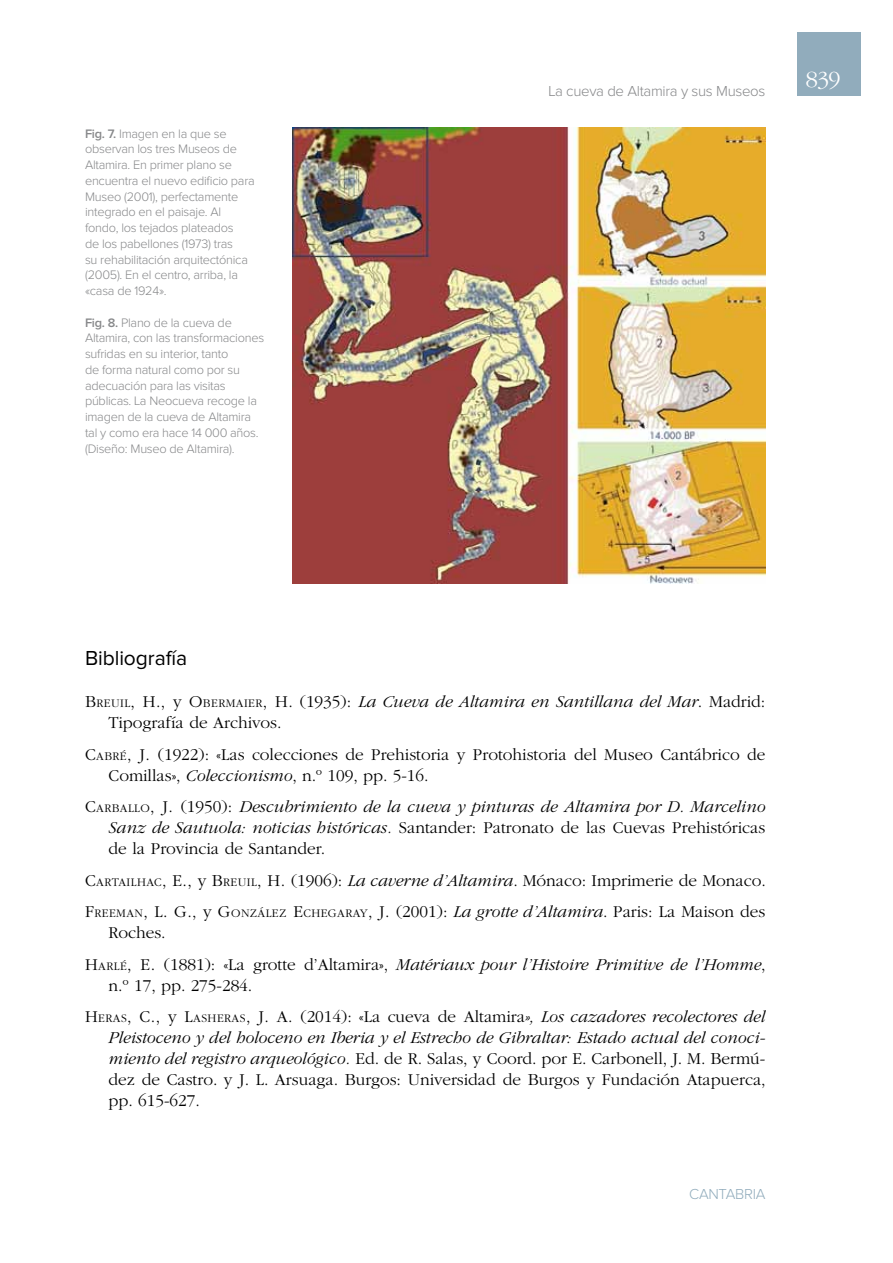
<style>
.page{position:relative;width:893px;height:1263px;background:#fff}
.page>*{position:absolute;margin:0;border:0;box-sizing:border-box;transform-origin:0 0}
.t1{font:300 24px "ITC Garamond Std";color:#fff}
.t2{font:21px "Proxima Nova";letter-spacing:-.005em;color:#000}
.t3{font:300 17.25px/21px "ITC Garamond Std";color:#000}
.t4{font:italic 300 17.25px/21px "ITC Garamond Std";color:#000;text-align:justify}
.t5{font:300 15px "Proxima Nova";letter-spacing:-.02em;color:#87888a}
.t6{font:300 15px "Proxima Nova";letter-spacing:-.02em;color:#91acbc}
.t7{font:300 12.75px/15.8px "Proxima Nova";letter-spacing:-.02em;color:#87888a}
.t8{font:300 12.15px "ITC Garamond Std";color:#000}
.s1{font-weight:600}
.s2{font-style:inherit}
.s3{font-size:12.15px}
.s4{font-style:italic}
.s5{font-style:normal}
.s6{font-style:normal;font-size:12.15px}
.s7{font-size:17.25px}
</style>
<div class="page">
<div style="left:797px;top:32px;width:64px;height:64px;background:#91acbc"></div>
<img style="left:293px;top:128px;width:472px;height:455px">
<p class="t7" style="left:85px;top:126px;width:171px"><span class="s1">Fig. 7.</span> Imagen en la que se observan los tres Museos de<br>Altamira. En primer plano se encuentra el nuevo edificio para<br>Museo (2001), perfectamente integrado en el paisaje. Al fondo, los tejados plateados<br>de los pabellones (1973) tras<br>su rehabilitación arquitectónica (2005). En el centro, arriba, la «casa de 1924».</p>
<p class="t7" style="left:85px;top:315px;width:181px"><span class="s1">Fig. 8.</span> Plano de la cueva de<br>Altamira, con las transformaciones sufridas en su interior, tanto<br>de forma natural como por su adecuación para las visitas públicas. La Neocueva recoge la imagen de la cueva de Altamira tal y como era hace 14 000 años. (Diseño: Museo de Altamira).</p>
<p class="t5" style="left:548px;top:84px;width:218px">La cueva de Altamira y sus Museos</p>
<h1 class="t1" style="left:806px;top:67px;width:36px">839</h1>
<p class="t2" style="left:85px;top:649px;width:104px">Bibliografía</p>
<p class="t3" style="left:109px;top:692px;width:658px;text-indent:-24px"><span class="s2">B</span><span class="s3">REUIL</span><span class="s2">, H.,</span> y <span class="s2">O</span><span class="s3">BERMAIER</span><span class="s2">, H</span>. (1935): <span class="s4">La Cueva de Altamira en Santillana del Mar</span>. Madrid:<br>Tipografía de Archivos.</p>
<p class="t3" style="left:109px;top:744px;width:658px;text-indent:-24px"><span class="s2">C</span><span class="s3">ABRÉ</span><span class="s2">, J.</span> (1922): «Las colecciones de Prehistoria y Protohistoria del Museo Cantábrico de<br>Comillas», <span class="s4">Coleccionismo</span>, n.º 109, pp. 5-16.</p>
<p class="t4" style="left:109px;top:797px;width:658px;text-indent:-24px"><span class="s5">C</span><span class="s6">ARBALLO</span><span class="s5">, J.</span> <span class="s5">(1950):</span> Descubrimiento de la cueva y pinturas de Altamira por D. Marcelino Sanz de Sautuola: noticias históricas. <span class="s5">Santander: Patronato de las Cuevas Prehistóricas de la Provincia de Santander.</span></p>
<p class="t3" style="left:85px;top:865px;width:682px;line-height:31.5px"><span class="s2">C</span><span class="s3">ARTAILHAC</span> <span class="s2">, E.,</span> y <span class="s2">B</span><span class="s3">REUIL</span><span class="s2">, H.</span> (1906): <span class="s4">La caverne d’Altamira</span>. Mónaco: Imprimerie de Monaco.<br><span class="s2">F</span><span class="s3">REEMAN</span><span class="s2">, L. G.,</span> y <span class="s2">G</span><span class="s3">ONZÁLEZ</span> <span class="s2">E</span><span class="s3">CHEGARAY</span><span class="s2">, J.</span> (2001): <span class="s4">La grotte d’Altamira</span>. Paris: La Maison des</p>
<p class="t4" style="left:85px;top:917px;width:682px;line-height:31.5px;text-indent:24px"><span class="s5">Roches.<br></span><span class="s5">H</span><span class="s6">ARLÉ</span><span class="s5">, E.</span> <span class="s5">(1881): «La grotte d’Altamira»,</span> Matériaux pour l’Histoire Primitive de l’Homme<span class="s5">,</span></p>
<p class="t3" style="left:109px;top:975px;width:145px">n.º 17, pp. 275-284.</p>
<p class="t8" style="left:85px;top:1012px;width:117px"><span class="s7">H</span>ERAS <span class="s7">, C.,</span> <span class="s7">y</span> <span class="s7">L</span>ASH</p>
<p class="t3" style="left:109px;top:1007px;width:659px;text-align:justify;text-indent:108px"><span class="s3">ERAS</span> <span class="s2">, J. A.</span> (2014): «La cueva de Altamira<span class="s4">», Los cazadores recolectores del Pleistoceno y del holoceno en Iberia y el Estrecho de Gibraltar: Estado actual del conoci&shy;miento del registro arqueológico.</span> Ed. de R. Salas, y Coord. por E. Carbonell, J. M. Bermú&shy;dez de Castro. y J. L. Arsuaga. Burgos: Universidad de Burgos y Fundación Atapuerca, pp. 615-627.</p>
<p class="t6" style="left:689px;top:1187px;width:78px">CANTABRIA</p>
</div>
